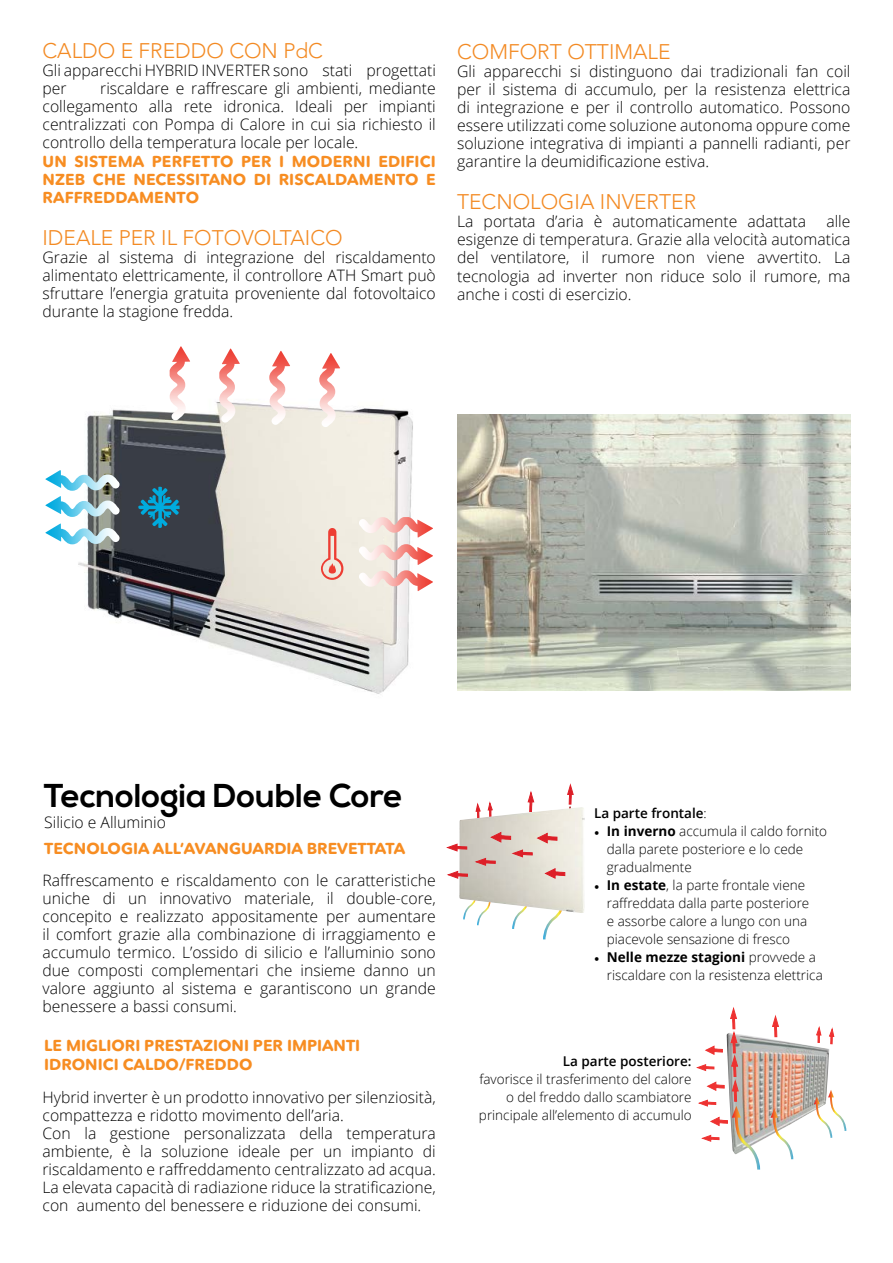
<style>
.page{position:relative;width:893px;height:1263px;background:#fff}
.page>*{position:absolute;margin:0;border:0;box-sizing:border-box;transform-origin:0 0}
.t1{font:700 33px "Nexa";color:#000}
.t2{font:300 21px "Avenir LT Std";color:#f38a23}
.t3{font:300 15.75px/18px "Open Sans";color:#000;text-align:justify}
.t4{font:700 15.75px/18.3px "Avenir Next Rounded Pro";color:#f78d22;text-align:justify}
.t5{font:300 13.5px/18px "Open Sans";color:#000}
.t6{font:600 13.5px "Open Sans";color:#000}
.s1{font-weight:300}
.s2{font-family:"Minion Pro";font-weight:700}
.s3{font-weight:700}
</style>
<div class="page">
<img style="left:457px;top:415px;width:393px;height:275px">
<svg style="left:543px;top:913px;width:18px;height:26px"></svg>
<svg style="left:512px;top:913px;width:10px;height:16px"></svg>
<svg style="left:463px;top:913px;width:21px;height:12px"></svg>
<img style="left:459px;top:807px;width:125px;height:106px">
<svg style="left:447px;top:844px;width:20px;height:7px"></svg>
<svg style="left:475px;top:784px;width:98px;height:94px"></svg>
<svg style="left:447px;top:871px;width:21px;height:7px"></svg>
<img style="left:760px;top:1033px;width:69px;height:108px">
<svg style="left:803px;top:1068px;width:5px;height:6px"></svg>
<svg style="left:771px;top:1108px;width:22px;height:51px"></svg>
<svg style="left:814px;top:1090px;width:32px;height:48px"></svg>
<img style="left:697px;top:1007px;width:63px;height:162px">
<svg style="left:772px;top:1015px;width:7px;height:22px"></svg>
<svg style="left:829px;top:1028px;width:5px;height:16px"></svg>
<svg style="left:816px;top:1027px;width:5px;height:16px"></svg>
<img style="left:70px;top:376px;width:349px;height:318px">
<img style="left:45px;top:523px;width:75px;height:21px">
<img style="left:45px;top:496px;width:75px;height:21px">
<img style="left:45px;top:470px;width:75px;height:21px">
<svg style="left:138px;top:487px;width:42px;height:41px;background:#226882"></svg>
<img style="left:359px;top:517px;width:74px;height:20px">
<img style="left:359px;top:544px;width:74px;height:21px">
<img style="left:359px;top:570px;width:74px;height:21px">
<svg style="left:321px;top:528px;width:22px;height:52px"></svg>
<img style="left:219px;top:349px;width:21px;height:74px">
<img style="left:170px;top:346px;width:20px;height:74px">
<img style="left:269px;top:351px;width:21px;height:74px">
<img style="left:319px;top:353px;width:21px;height:74px">
<h2 class="t2" style="left:43px;top:39px;width:282px">CALDO E FREDDO CON PdC</h2>
<p class="t3" style="left:43px;top:61px;width:395px">Gli apparecchi HYBRID INVERTER sono stati progettati per</p>
<p class="t3" style="left:43px;top:79px;width:395px;text-indent:58px">riscaldare e raffrescare gli ambienti, mediante collegamento alla rete idronica. Ideali per impianti centralizzati con Pompa di Calore in cui sia richiesto il controllo della temperatura locale per locale.</p>
<p class="t4" style="left:43px;top:152px;width:395px">UN SISTEMA PERFETTO PER I MODERNI EDIFICI NZEB CHE NECESSITANO DI RISCALDAMENTO E RAFFREDDAMENTO</p>
<h2 class="t2" style="left:43px;top:226px;width:302px">IDEALE PER IL FOTOVOLTAICO</h2>
<p class="t3" style="left:43px;top:248px;width:395px">Grazie al sistema di integrazione del riscaldamento alimentato elettricamente, il controllore ATH Smart può sfruttare l’energia gratuita proveniente dal fotovoltaico durante la stagione fredda.</p>
<h2 class="t2" style="left:457px;top:40px;width:215px">COMFORT OTTIMALE</h2>
<p class="t3" style="left:457px;top:62px;width:395px">Gli apparecchi si distinguono dai tradizionali fan coil per il sistema di accumulo, per la resistenza elettrica di integrazione e per il controllo automatico. Possono essere utilizzati come soluzione autonoma oppure come soluzione integrativa di impianti a pannelli radianti, per garantire la deumidificazione estiva.</p>
<h2 class="t2" style="left:457px;top:190px;width:241px">TECNOLOGIA INVERTER</h2>
<p class="t3" style="left:457px;top:212px;width:351px">La portata d’aria è automaticamente adattata</p>
<p class="t3" style="left:457px;top:212px;width:395px;text-indent:369px">alle esigenze di temperatura. Grazie alla velocità automatica del ventilatore, il rumore non viene avvertito. La tecnologia ad inverter non riduce solo il rumore, ma anche i costi di esercizio.</p>
<h1 class="t1" style="left:44px;top:776px;width:361px">Tecnologia Double Core</h1>
<p class="t3" style="left:44px;top:813px;width:123px">Silicio e Alluminio</p>
<p class="t4" style="left:44px;top:839px;width:362px">TECNOLOGIA ALL’AVANGUARDIA BREVETTATA</p>
<p class="t3" style="left:43px;top:870px;width:395px">Raffrescamento e riscaldamento con le caratteristiche uniche di un innovativo materiale, il double-core, concepito e realizzato appositamente per aumentare il comfort grazie alla combinazione di irraggiamento e accumulo termico. L’ossido di silicio e l’alluminio sono due composti complementari che insieme danno un valore aggiunto al sistema e garantiscono un grande benessere a bassi consumi.</p>
<p class="t4" style="left:44px;top:1036px;width:317px;line-height:18.9px">LE MIGLIORI PRESTAZIONI PER IMPIANTI<br>IDRONICI CALDO/FREDDO</p>
<p class="t3" style="left:43px;top:1088px;width:395px;text-align:left">Hybrid inverter è un prodotto innovativo per silenziosità, compattezza e ridotto movimento dell’aria.<br>Con la gestione personalizzata della temperatura ambiente, è la soluzione ideale per un impianto di riscaldamento e raffreddamento centralizzato ad acqua.<br>La elevata capacità di radiazione riduce la stratificazione, con aumento del benessere e riduzione dei consumi.</p>
<p class="t6" style="left:594px;top:803px;width:114px">La parte frontale<span class="s1">:</span></p>
<p class="t5" style="left:607px;top:821px;width:222px;text-indent:-13px"><span class="s2">•</span> <span class="s3">In inverno</span> accumula il caldo fornito dalla parete posteriore e lo cede gradualmente</p>
<p class="t5" style="left:607px;top:875px;width:204px;text-indent:-13px"><span class="s2">•</span> <span class="s3">In estate</span>, la parte frontale viene raffreddata dalla parte posteriore e assorbe calore a lungo con una piacevole sensazione di fresco</p>
<p class="t5" style="left:607px;top:947px;width:217px;text-indent:-13px"><span class="s2">•</span> <span class="s3">Nelle mezze stagioni</span> provvede a riscaldare con la resistenza elettrica</p>
<p class="t6" style="left:563px;top:1052px;width:130px">La parte posteriore:</p>
<p class="t5" style="left:479px;top:1070px;width:214px;text-align:right">favorisce il trasferimento del calore o del freddo dallo scambiatore principale all’elemento di accumulo</p>
</div>
